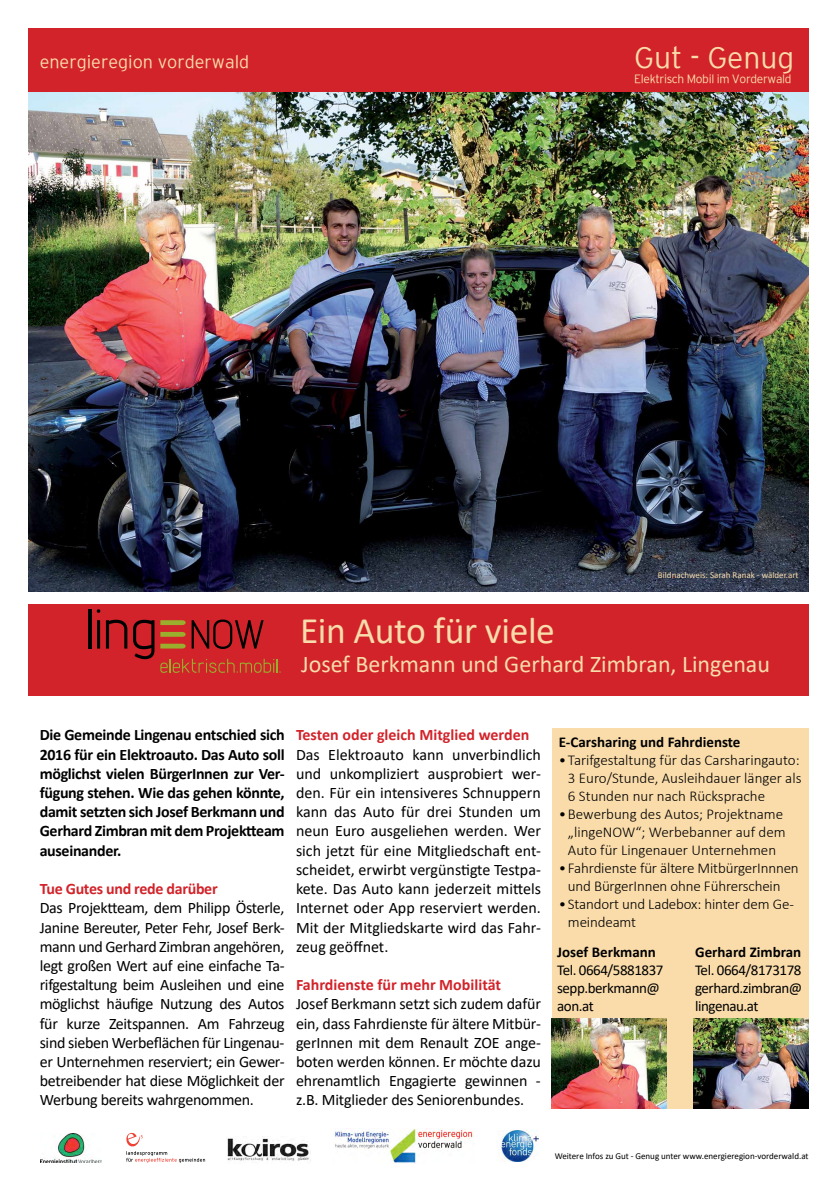
<style>
.page{position:relative;width:837px;height:1191px;background:#fff}
.page>*{position:absolute;margin:0;border:0;box-sizing:border-box;transform-origin:0 0}
.t1{font:37.5px "Calibri";letter-spacing:-.01em;color:#f8dcab}
.t2{font:300 30px "Energieinstitut";color:#fadcaa}
.t3{font:24px "Calibri";color:#f8dcab}
.t4{font:300 18px "Energieinstitut";color:#fadcaa}
.t5{font:16px/19.2px "Calibri";letter-spacing:-.01em;color:#000;text-align:justify}
.t6{font:700 16px/19.2px "Calibri";letter-spacing:-.02em;color:#000;text-align:justify}
.t7{font:700 16px "Calibri";color:#d2232a}
.t8{font:700 16px "Calibri";letter-spacing:-.02em;color:#d2232a}
.t9{font:300 15px/18px "Calibri";color:#000}
.t10{font:15px/18px "Calibri";letter-spacing:-.03em;color:#000}
.t11{font:700 15px "Calibri";color:#000}
.t12{font:300 12px "Energieinstitut";letter-spacing:-.03em;color:#fadcaa}
.t13{font:9px "Calibri";color:#000}
.t14{font:9px "Calibri";color:#f8dcab}
</style>
<div class="page">
<img style="left:28px;top:92px;width:780px;height:500px">
<div style="left:28px;top:28px;width:780px;height:64px;background:#d2232a"></div>
<svg style="left:126px;top:1132px;width:79px;height:30px"></svg>
<img style="left:335px;top:1128px;width:138px;height:35px">
<div style="left:28px;top:604px;width:780px;height:91px;background:#d2232a"></div>
<div style="left:551px;top:728px;width:257px;height:380px;background:#fadcaa"></div>
<img style="left:693px;top:1018px;width:115px;height:90px">
<img style="left:41px;top:1133px;width:61px;height:29px">
<img style="left:227px;top:1136px;width:84px;height:25px">
<img style="left:500px;top:1130px;width:38px;height:31px">
<img style="left:551px;top:1018px;width:115px;height:90px">
<hr style="left:88px;top:609px;width:3px;height:39px;background:#000">
<svg style="left:97px;top:609px;width:3px;height:39px"></svg>
<svg style="left:106px;top:619px;width:21px;height:29px"></svg>
<svg style="left:133px;top:620px;width:21px;height:39px"></svg>
<svg style="left:160px;top:659px;width:120px;height:14px"></svg>
<svg style="left:191px;top:619px;width:72px;height:30px"></svg>
<svg style="left:160px;top:620px;width:25px;height:5px"></svg>
<svg style="left:160px;top:632px;width:25px;height:5px"></svg>
<svg style="left:160px;top:643px;width:25px;height:5px"></svg>
<p class="t4" style="left:40px;top:52px;width:211px">energieregion vorderwald</p>
<h2 class="t2" style="left:634px;top:41px;width:161px">Gut - Genug</h2>
<p class="t12" style="left:634px;top:72px;width:159px">Elektrisch Mobil im Vorderwald</p>
<p class="t14" style="left:657px;top:569px;width:142px">Bildnachweis: Sarah Ranak - wälder.art</p>
<h1 class="t1" style="left:300px;top:605px;width:256px">Ein Auto für viele</h1>
<h3 class="t3" style="left:301px;top:647px;width:470px">Josef Berkmann und Gerhard Zimbran, Lingenau</h3>
<p class="t6" style="left:40px;top:725px;width:246px">Die Gemeinde Lingenau entschied sich 2016 für ein Elektroauto. Das Auto soll möglichst vielen BürgerInnen zur Ver&shy;fügung stehen. Wie das gehen könnte, damit setzten sich Josef Berkmann und Gerhard Zimbran mit dem Projektteam auseinander.</p>
<p class="t8" style="left:40px;top:877px;width:179px">Tue Gutes und rede darüber</p>
<p class="t5" style="left:40px;top:898px;width:246px">Das Projektteam, dem Philipp Österle, Janine Bereuter, Peter Fehr, Josef Berk&shy;mann und Gerhard Zimbran angehören, legt großen Wert auf eine einfache Ta&shy;rifgestaltung beim Ausleihen und eine möglichst häufige Nutzung des Autos für kurze Zeitspannen. Am Fahrzeug sind sieben Werbeflächen für Lingenau&shy;er Unternehmen reserviert; ein Gewer&shy;betreibender hat diese Möglichkeit der Werbung bereits wahrgenommen.</p>
<p class="t7" style="left:296px;top:724px;width:235px">Testen oder gleich Mitglied werden</p>
<p class="t5" style="left:296px;top:744px;width:246px">Das Elektroauto kann unverbindlich und unkompliziert ausprobiert wer&shy;den. Für ein intensiveres Schnuppern kann das Auto für drei Stunden um neun Euro ausgeliehen werden. Wer sich jetzt für eine Mitgliedschaft ent&shy;scheidet, erwirbt vergünstigte Testpa&shy;kete. Das Auto kann jederzeit mittels Internet oder App reserviert werden.<br>Mit der Mitgliedskarte wird das Fahr&shy;zeug geöffnet.</p>
<p class="t7" style="left:296px;top:973px;width:206px">Fahrdienste für mehr Mobilität</p>
<p class="t5" style="left:296px;top:994px;width:246px">Josef Berkmann setzt sich zudem dafür ein, dass Fahrdienste für ältere Mitbür&shy;gerInnen mit dem Renault ZOE ange&shy;boten werden können. Er möchte dazu ehrenamtlich Engagierte gewinnen - z.B. Mitglieder des Seniorenbundes.</p>
<p class="t11" style="left:558px;top:731px;width:183px">E-Carsharing und Fahrdienste</p>
<p class="t9" style="left:567px;top:750px;width:235px;text-indent:-9px">•Tarifgestaltung für das Carsharingauto:<br>3 Euro/Stunde, Ausleihdauer länger als<br>6 Stunden nur nach Rücksprache</p>
<p class="t9" style="left:567px;top:804px;width:219px;text-indent:-9px">•Bewerbung des Autos; Projektname „lingeNOW“; Werbebanner auf dem<br>Auto für Lingenauer Unternehmen</p>
<p class="t9" style="left:567px;top:858px;width:232px;text-indent:-9px">•Fahrdienste für ältere MitbürgerInnnen und BürgerInnen ohne Führerschein</p>
<p class="t9" style="left:567px;top:894px;width:227px;text-indent:-9px">•Standort und Ladebox: hinter dem Ge&shy;meindeamt</p>
<p class="t11" style="left:557px;top:941px;width:100px">Josef Berkmann</p>
<p class="t10" style="left:557px;top:960px;width:108px">Tel. 0664/5881837 sepp.berkmann@ aon.at</p>
<p class="t11" style="left:694px;top:941px;width:108px">Gerhard Zimbran</p>
<p class="t10" style="left:694px;top:960px;width:108px;text-align:justify">Tel. 0664/8173178 gerhard.zimbran@ lingenau.at</p>
<p class="t13" style="left:554px;top:1150px;width:255px">Weitere Infos zu Gut - Genug unter www.energieregion-vorderwald.at</p>
</div>
